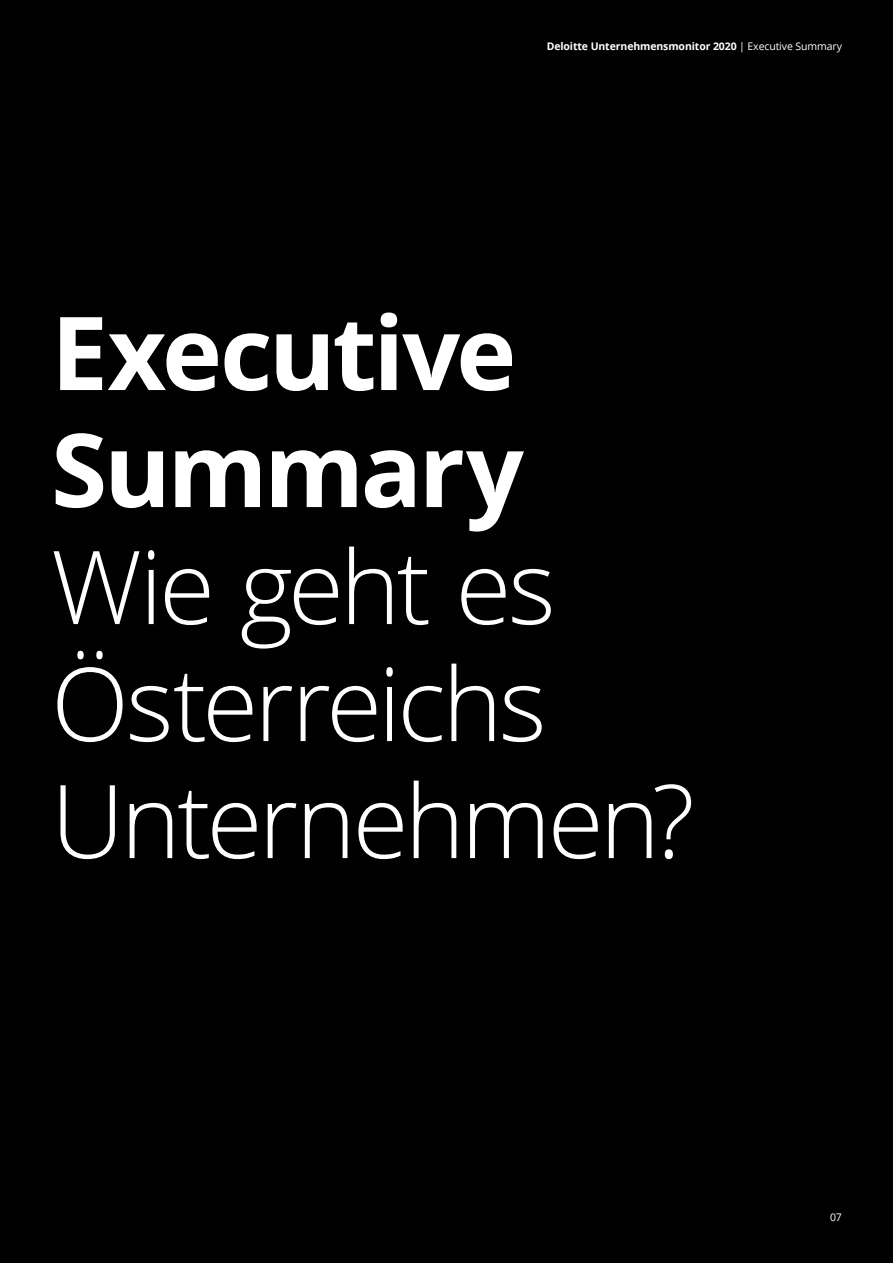
<style>
.page{position:relative;width:893px;height:1263px;background:#010101}
.page>*{position:absolute;margin:0;border:0;box-sizing:border-box;transform-origin:0 0}
.Story_heading_bold{font:300 102px/117px "Open Sans";letter-spacing:-.035em;color:#fff}
.Story_heading_bold-2{font:700 102px/117px "Open Sans";letter-spacing:-.035em;color:#fff}
.Brochure_title___Rig{font:700 10.5px "Open Sans";letter-spacing:-.01em;color:#fff}
.Folio_Right_pg__7_9{font:10.5px "Open Sans";color:#fff}
.s1{font-weight:400}
</style>
<div class="page">
<p class="Brochure_title___Rig" style="left:547px;top:38px;width:297px">Deloitte Unternehmensmonitor 2020 <span class="s1">| Executive Summary</span></p>
<p class="Story_heading_bold-2" style="left:51px;top:292px;width:474px">Executive<br>Summary</p>
<p class="Story_heading_bold" style="left:51px;top:526px;width:645px">Wie geht es<br>Österreichs<br>Unternehmen?</p>
<p class="Folio_Right_pg__7_9" style="left:830px;top:1210px;width:13px">07</p>
</div>
